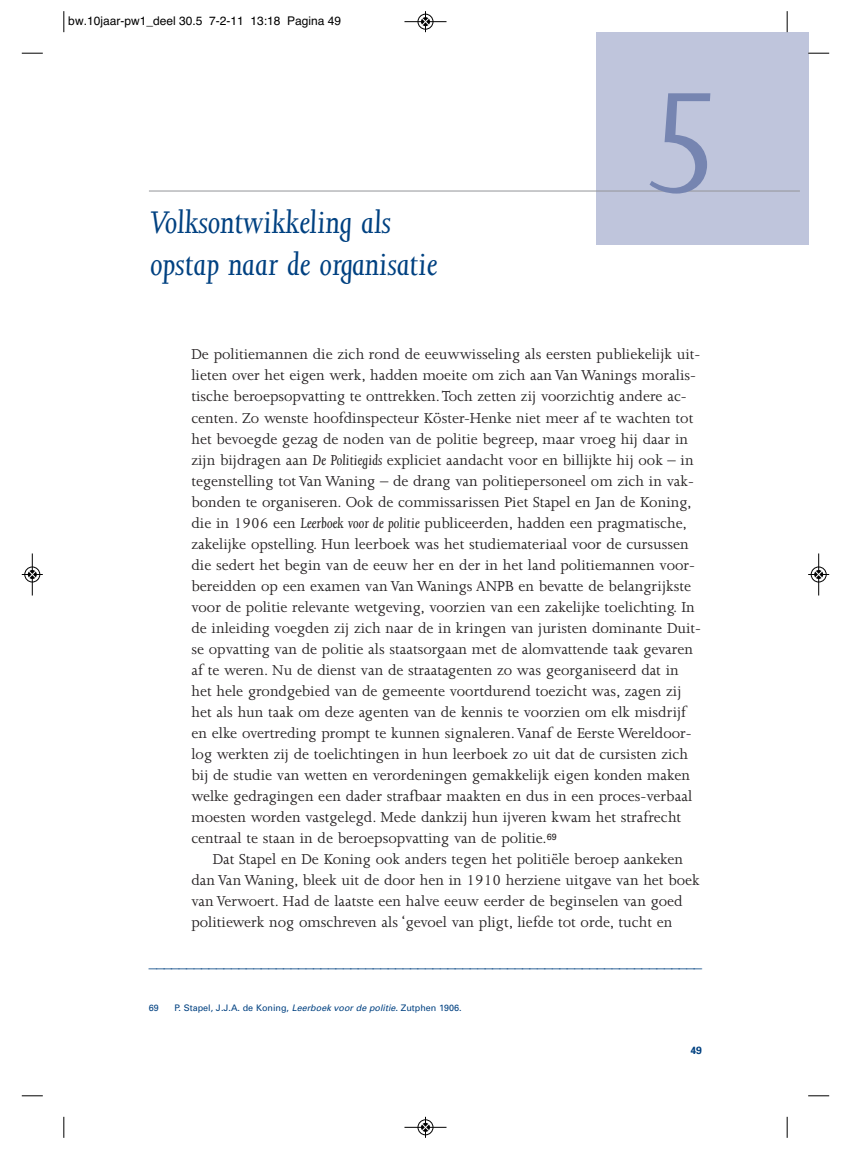
<style>
.page{position:relative;width:851px;height:1149px;background:#fff}
.page>*{position:absolute;margin:0;border:0;box-sizing:border-box;transform-origin:0 0}
.t1{font:italic 163.5px "Joanna";color:#7685b1}
.t2{font:italic 36px/42px "Joanna";color:#014181}
.t3{font:16.5px/21px "Joanna";color:#231f20}
.t4{font:16.5px "Joanna";color:#014181}
.t5{font:12px "Helvetica";color:#000}
.t6{font:700 10.5px "Univers";color:#014181}
.t7{font:9px "Univers";color:#014181}
.s1{font-style:italic}
</style>
<div class="page">
<div style="left:595px;top:32px;width:213px;height:212px;background:#bfc5dc"></div>
<hr style="left:149px;top:191px;width:650px;height:1px;background:#939598">
<svg style="left:63px;top:11px;width:2px;height:21px"></svg>
<svg style="left:22px;top:53px;width:21px;height:1px"></svg>
<svg style="left:786px;top:11px;width:1px;height:21px"></svg>
<svg style="left:808px;top:53px;width:21px;height:1px"></svg>
<svg style="left:63px;top:1116px;width:2px;height:21px"></svg>
<svg style="left:22px;top:1095px;width:21px;height:1px"></svg>
<svg style="left:786px;top:1116px;width:1px;height:21px"></svg>
<svg style="left:808px;top:1095px;width:21px;height:1px"></svg>
<div style="left:417px;top:14px;width:16px;height:16px;border:1px solid #fff;border-radius:50%"></div>
<hr style="left:404px;top:21px;width:42px;height:1px;background:#000">
<div style="left:418px;top:14px;width:15px;height:15px;border:1px solid #000;border-radius:50%"></div>
<svg style="left:421px;top:11px;width:8px;height:21px"></svg>
<div style="left:417px;top:1118px;width:16px;height:16px;border:1px solid #fff;border-radius:50%"></div>
<hr style="left:404px;top:1126px;width:42px;height:1px;background:#000">
<div style="left:418px;top:1119px;width:15px;height:15px;border:1px solid #000;border-radius:50%"></div>
<svg style="left:421px;top:1116px;width:8px;height:21px"></svg>
<div style="left:24px;top:566px;width:16px;height:16px;border:1px solid #fff;border-radius:50%"></div>
<hr style="left:32px;top:553px;width:1px;height:42px;background:#000">
<div style="left:25px;top:566px;width:15px;height:16px;border:1px solid #000;border-radius:50%"></div>
<svg style="left:22px;top:570px;width:21px;height:8px"></svg>
<hr style="left:818px;top:553px;width:1px;height:42px;background:#000">
<div style="left:810px;top:566px;width:16px;height:16px;border:1px solid #000;border-radius:50%"></div>
<svg style="left:808px;top:570px;width:21px;height:8px"></svg>
<p class="t5" style="left:68px;top:16px;width:274px">bw.10jaar-pw1_deel 30.5 7-2-11 13:18 Pagina 49</p>
<h2 class="t2" style="left:150px;top:205px;width:288px">Volksontwikkeling als opstap naar de organisatie</h2>
<h1 class="t1" style="left:645px;top:84px;width:78px">5</h1>
<p class="t3" style="left:191px;top:345px;width:511px">De politiemannen die zich rond de eeuwwisseling als eersten publiekelijk uit&shy;lieten over het eigen werk, hadden moeite om zich aan Van Wanings moralis&shy;tische beroepsopvatting te onttrekken. Toch zetten zij voorzichtig andere ac&shy;centen. Zo wenste hoofdinspecteur Köster-Henke niet meer af te wachten tot het bevoegde gezag de noden van de politie begreep, maar vroeg hij daar in zijn bijdragen aan <span class="s1">De Politiegids</span> expliciet aandacht voor en billijkte hij ook – in tegenstelling tot Van Waning – de drang van politiepersoneel om zich in vak&shy;bonden te organiseren. Ook de commissarissen Piet Stapel en Jan de Koning, die in 1906 een <span class="s1">Leerboek voor de politie</span> publiceerden, hadden een pragmatische, zakelijke opstelling. Hun leerboek was het studiemateriaal voor de cursussen die sedert het begin van de eeuw her en der in het land politiemannen voor&shy;bereidden op een examen van Van Wanings ANPB en bevatte de belangrijkste voor de politie relevante wetgeving, voorzien van een zakelijke toelichting. In de inleiding voegden zij zich naar de in kringen van juristen dominante Duit&shy;se opvatting van de politie als staatsorgaan met de alomvattende taak gevaren af te weren. Nu de dienst van de straatagenten zo was georganiseerd dat in het hele grondgebied van de gemeente voortdurend toezicht was, zagen zij het als hun taak om deze agenten van de kennis te voorzien om elk misdrijf en elke overtreding prompt te kunnen signaleren. Vanaf de Eerste Wereldoor&shy;log werkten zij de toelichtingen in hun leerboek zo uit dat de cursisten zich bij de studie van wetten en verordeningen gemakkelijk eigen konden maken welke gedragingen een dader strafbaar maakten en dus in een proces-verbaal moesten worden vastgelegd. Mede dankzij hun ijveren kwam het strafrecht centraal te staan in de beroepsopvatting van de politie.<sup>69</sup></p>
<p class="t3" style="left:191px;top:849px;width:509px;text-indent:21px">Dat Stapel en De Koning ook anders tegen het politiële beroep aankeken dan Van Waning, bleek uit de door hen in 1910 herziene uitgave van het boek van Verwoert. Had de laatste een halve eeuw eerder de beginselen van goed politiewerk nog omschreven als ‘gevoel van pligt, liefde tot orde, tucht en</p>
<p class="t4" style="left:149px;top:962px;width:554px">––––––––––––––––––––––––––––––––––––––––––––––––––––––––––––––––––––––––––</p>
<p class="t7" style="left:149px;top:1004px;width:12px">69</p>
<p class="t7" style="left:174px;top:1004px;width:289px">P. Stapel, J.J.A. de Koning, <span class="s1">Leerboek voor de politie.</span> Zutphen 1906.</p>
<p class="t6" style="left:690px;top:1045px;width:13px">49</p>
</div>
